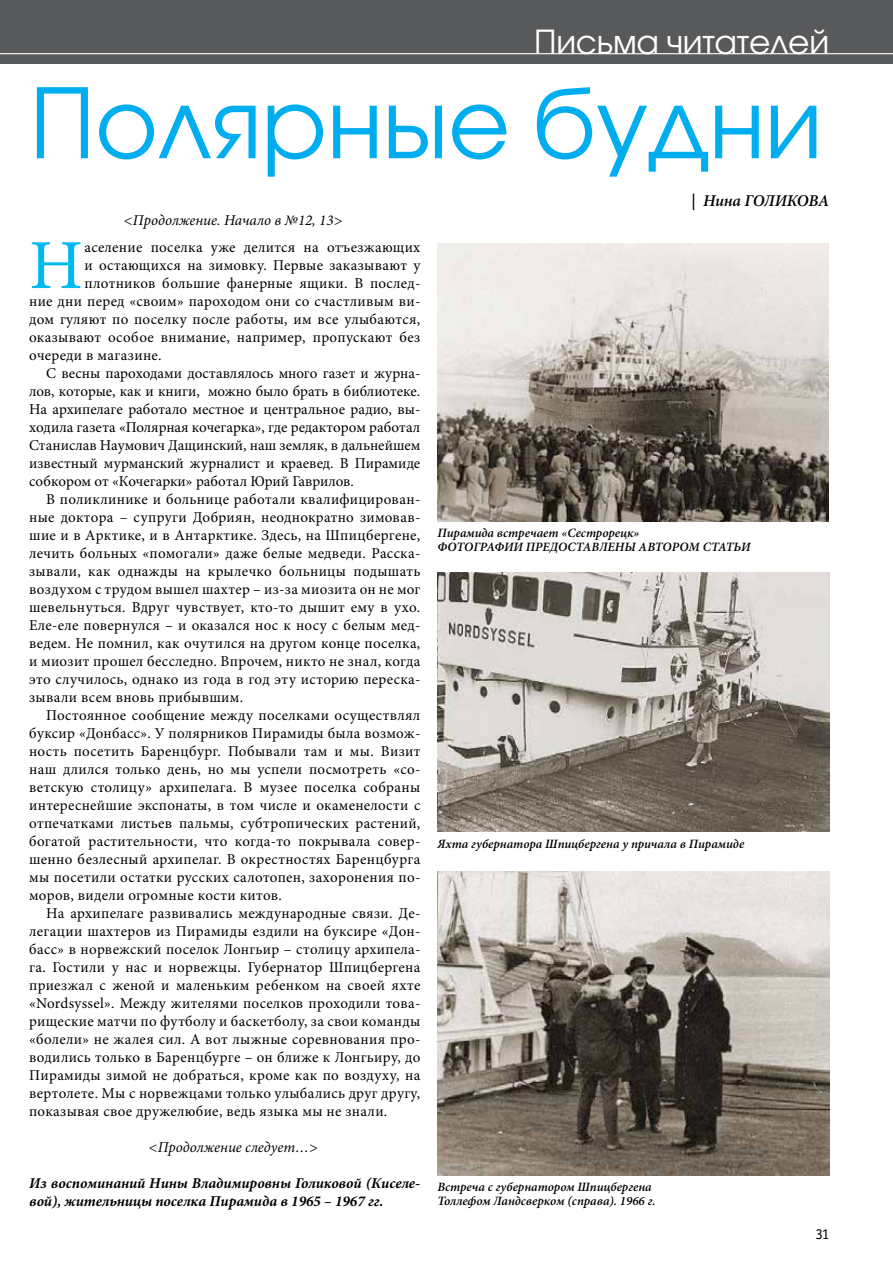
<style>
.page{position:relative;width:893px;height:1263px;background:#fff}
.page>*{position:absolute;margin:0;border:0;box-sizing:border-box;transform-origin:0 0}
.t1{font:96px "Avant Garde Gothic Book ITC";color:#00aeef}
.t2{font:70.35px "Minion Pro";color:#00b9f1}
.t3{font:33px "Avant Garde Gothic Book ITC";letter-spacing:-.01em;color:#fff}
.t4{font:italic 600 16.5px "Minion Pro";letter-spacing:-.01em;color:#000}
.t5{font:15px "Minion Pro";letter-spacing:.02em;color:#000}
.t6{font:15px "Minion Pro";color:#000}
.t7{font:italic 700 15px/18px "Minion Pro";color:#000}
.t8{font:italic 15px "Minion Pro";color:#000}
.t9{font:15px "Officina Sans Book ITC";color:#000}
.t10{font:italic 600 12.75px/13.5px "Minion Pro";color:#000}
</style>
<div class="page">
<div style="left:0;top:0;width:893px;height:63px;background:#58595b"></div>
<hr style="left:0;top:53px;width:893px;height:1px;background:#fff">
<img style="left:438px;top:243px;width:391px;height:279px">
<img style="left:438px;top:572px;width:391px;height:260px">
<img style="left:437px;top:872px;width:392px;height:303px">
<h3 class="t3" style="left:534px;top:22px;width:296px">Письма читателей</h3>
<h1 class="t1" style="left:30px;top:66px;width:794px">Полярные будни</h1>
<p class="t8" style="left:124px;top:210px;width:220px">&lt;Продолжение. Начало в №12, 13&gt;</p>
<h2 class="t2" style="left:29px;top:218px;width:55px">Н</h2>
<p class="t5" style="left:84px;top:237px;width:337px">аселение поселка уже делится на отъезжающих</p>
<p class="t5" style="left:84px;top:255px;width:337px">и остающихся на зимовку. Первые заказывают у</p>
<p class="t5" style="left:84px;top:273px;width:337px">плотников большие фанерные ящики. В послед-</p>
<p class="t5" style="left:29px;top:291px;width:393px">ние дни перед «своим» пароходом они со счастливым ви-</p>
<p class="t5" style="left:29px;top:309px;width:393px">дом гуляют по поселку после работы, им все улыбаются,</p>
<p class="t5" style="left:29px;top:327px;width:393px">оказывают особое внимание, например, пропускают без</p>
<p class="t5" style="left:29px;top:345px;width:134px">очереди в магазине.</p>
<p class="t6" style="left:46px;top:363px;width:376px">С весны пароходами доставлялось много газет и журна-</p>
<p class="t6" style="left:29px;top:381px;width:393px">лов, которые, как и книги, можно было брать в библиотеке.</p>
<p class="t6" style="left:29px;top:399px;width:393px">На архипелаге работало местное и центральное радио, вы-</p>
<p class="t6" style="left:29px;top:417px;width:393px">ходила газета «Полярная кочегарка», где редактором работал</p>
<p class="t6" style="left:29px;top:435px;width:393px">Станислав Наумович Дащинский, наш земляк, в дальнейшем</p>
<p class="t6" style="left:29px;top:453px;width:393px">известный мурманский журналист и краевед. В Пирамиде</p>
<p class="t6" style="left:29px;top:471px;width:326px">собкором от «Кочегарки» работал Юрий Гаврилов.</p>
<p class="t5" style="left:46px;top:489px;width:376px">В поликлинике и больнице работали квалифицирован-</p>
<p class="t5" style="left:29px;top:507px;width:393px">ные доктора – супруги Добриян, неоднократно зимовав-</p>
<p class="t5" style="left:29px;top:525px;width:393px">шие и в Арктике, и в Антарктике. Здесь, на Шпицбергене,</p>
<p class="t5" style="left:29px;top:543px;width:393px">лечить больных «помогали» даже белые медведи. Расска-</p>
<p class="t5" style="left:29px;top:561px;width:393px">зывали, как однажды на крылечко больницы подышать</p>
<p class="t5" style="left:29px;top:579px;width:393px">воздухом с трудом вышел шахтер – из-за миозита он не мог</p>
<p class="t5" style="left:29px;top:597px;width:393px">шевельнуться. Вдруг чувствует, кто-то дышит ему в ухо.</p>
<p class="t5" style="left:29px;top:615px;width:393px">Еле-еле повернулся – и оказался нос к носу с белым мед-</p>
<p class="t5" style="left:29px;top:633px;width:393px">ведем. Не помнил, как очутился на другом конце поселка,</p>
<p class="t5" style="left:29px;top:651px;width:393px">и миозит прошел бесследно. Впрочем, никто не знал, когда</p>
<p class="t5" style="left:29px;top:669px;width:393px">это случилось, однако из года в год эту историю переска-</p>
<p class="t5" style="left:29px;top:687px;width:216px">зывали всем вновь прибывшим.</p>
<p class="t5" style="left:46px;top:705px;width:376px">Постоянное сообщение между поселками осуществлял</p>
<p class="t5" style="left:29px;top:723px;width:393px">буксир «Донбасс». У полярников Пирамиды была возмож-</p>
<p class="t5" style="left:29px;top:741px;width:393px">ность посетить Баренцбург. Побывали там и мы. Визит</p>
<p class="t5" style="left:29px;top:759px;width:393px">наш длился только день, но мы успели посмотреть «со-</p>
<p class="t5" style="left:29px;top:777px;width:393px">ветскую столицу» архипелага. В музее поселка собраны</p>
<p class="t5" style="left:29px;top:795px;width:393px">интереснейшие экспонаты, в том числе и окаменелости с</p>
<p class="t5" style="left:29px;top:813px;width:393px">отпечатками листьев пальмы, субтропических растений,</p>
<p class="t5" style="left:29px;top:831px;width:393px">богатой растительности, что когда-то покрывала совер-</p>
<p class="t5" style="left:29px;top:849px;width:393px">шенно безлесный архипелаг. В окрестностях Баренцбурга</p>
<p class="t5" style="left:29px;top:867px;width:393px">мы посетили остатки русских салотопен, захоронения по-</p>
<p class="t5" style="left:29px;top:885px;width:254px">моров, видели огромные кости китов.</p>
<p class="t5" style="left:46px;top:903px;width:376px">На архипелаге развивались международные связи. Де-</p>
<p class="t5" style="left:29px;top:921px;width:393px">легации шахтеров из Пирамиды ездили на буксире «Дон-</p>
<p class="t5" style="left:29px;top:939px;width:393px">басс» в норвежский поселок Лонгьир – столицу архипела-</p>
<p class="t5" style="left:29px;top:957px;width:393px">га. Гостили у нас и норвежцы. Губернатор Шпицбергена</p>
<p class="t5" style="left:29px;top:975px;width:393px">приезжал с женой и маленьким ребенком на своей яхте</p>
<p class="t5" style="left:29px;top:993px;width:393px">«Nordsyssel». Между жителями поселков проходили това-</p>
<p class="t5" style="left:29px;top:1011px;width:393px">рищеские матчи по футболу и баскетболу, за свои команды</p>
<p class="t5" style="left:29px;top:1029px;width:393px">«болели» не жалея сил. А вот лыжные соревнования про-</p>
<p class="t5" style="left:29px;top:1047px;width:393px">водились только в Баренцбурге – он ближе к Лонгьиру, до</p>
<p class="t5" style="left:29px;top:1065px;width:393px">Пирамиды зимой не добраться, кроме как по воздуху, на</p>
<p class="t5" style="left:29px;top:1083px;width:393px">вертолете. Мы с норвежцами только улыбались друг другу,</p>
<p class="t5" style="left:29px;top:1101px;width:360px">показывая свое дружелюбие, ведь языка мы не знали.</p>
<p class="t8" style="left:149px;top:1137px;width:171px">&lt;Продолжение следует…&gt;</p>
<p class="t7" style="left:29px;top:1174px;width:393px">Из воспоминаний Нины Владимировны Голиковой (Киселе&shy;вой), жительницы поселка Пирамида в 1965 – 1967 гг.</p>
<p class="t4" style="left:691px;top:190px;width:140px">| Нина ГОЛИКОВА</p>
<p class="t10" style="left:437px;top:526px;width:315px">Пирамида встречает «Сестрорецк»<br>ФОТОГРАФИИ ПРЕДОСТАВЛЕНЫ АВТОРОМ СТАТЬИ</p>
<p class="t10" style="left:437px;top:837px;width:308px">Яхта губернатора Шпицбергена у причала в Пирамиде</p>
<p class="t10" style="left:437px;top:1180px;width:220px">Встреча с губернатором Шпицбергена<br>Толлефом Ландсверком (справа). 1966 г.</p>
<p class="t9" style="left:816px;top:1225px;width:15px">31</p>
</div>
